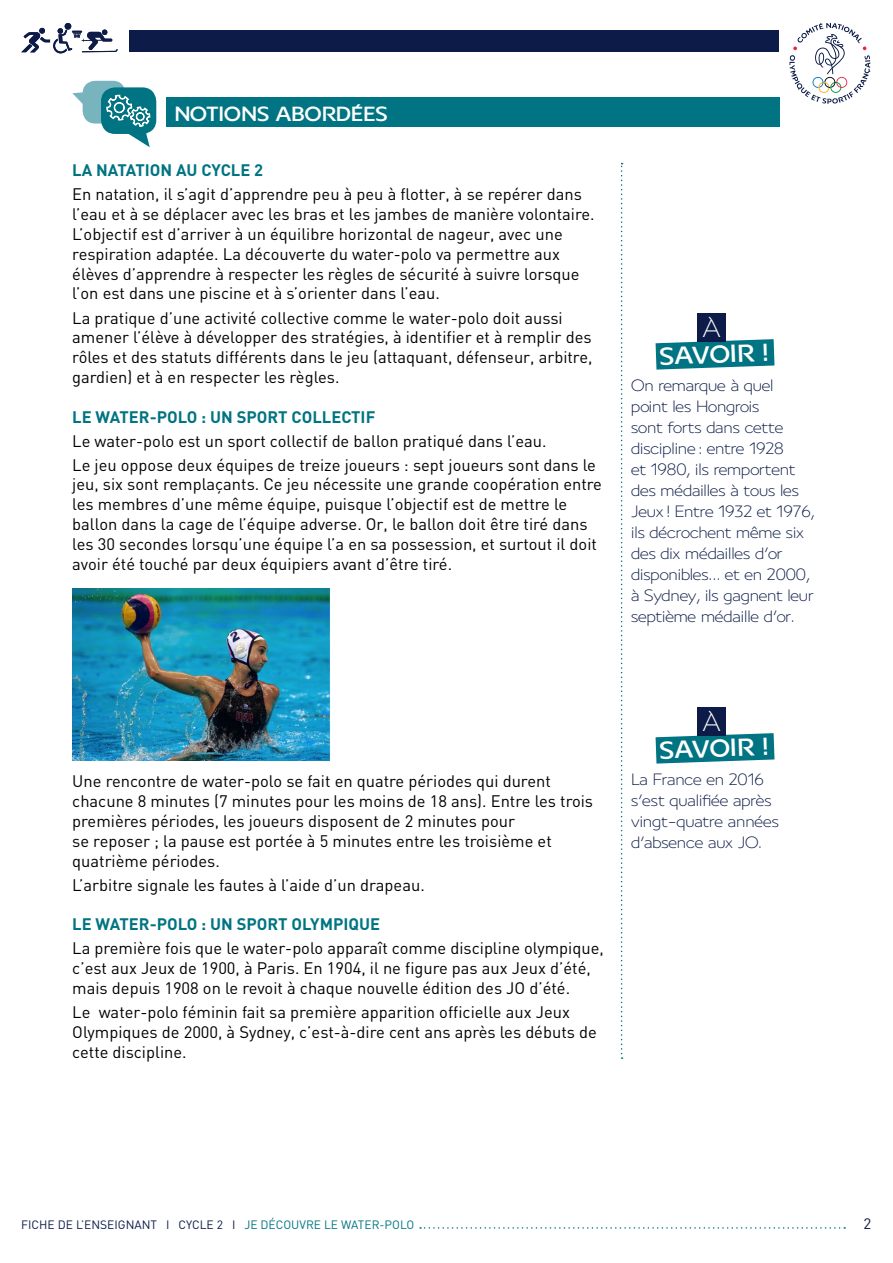
<style>
.page{position:relative;width:893px;height:1263px;background:#fff}
.page>*{position:absolute;margin:0;border:0;box-sizing:border-box;transform-origin:0 0}
.t1{font:500 27px "Franceolympique";color:#fff}
.t2{font:300 27px "Franceolympique";color:#fff}
.t3{font:500 22.5px "Franceolympique";letter-spacing:-.01em;color:#fff}
.t4{font:300 18px/21px "Franceolympique";color:#0c1b47}
.t5{font:16.5px/19.8px "DIN";color:#000}
.t6{font:700 16.5px "DIN";color:#007482}
.t7{font:15px "DIN";color:#0c1b47}
.t8{font:12px "DIN";color:#0c1b47}
.s1{color:#007482}
</style>
<div class="page">
<svg style="left:420px;top:1227px;width:425px;height:2px"></svg>
<div style="left:65px;top:23px;width:6px;height:7px;background:#0c1b47;border-radius:50%"></div>
<svg style="left:21px;top:28px;width:97px;height:25px"></svg>
<div style="left:130px;top:30px;width:649px;height:22px;background:#0c1b47"></div>
<svg style="left:789px;top:23px;width:81px;height:81px"></svg>
<svg style="left:621px;top:163px;width:2px;height:896px"></svg>
<svg style="left:656px;top:339px;width:118px;height:31px;background:#228692"></svg>
<div style="left:697px;top:314px;width:29px;height:28px;background:#0c1b47"></div>
<svg style="left:656px;top:733px;width:118px;height:30px;background:#1b828f"></svg>
<div style="left:697px;top:708px;width:29px;height:28px;background:#0c1b47"></div>
<div style="left:83px;top:81px;width:42px;height:43px;background:#77b4be;border-radius:13px"></div>
<svg style="left:72px;top:92px;width:11px;height:19px"></svg>
<div style="left:166px;top:97px;width:614px;height:30px;background:#007482"></div>
<div style="left:101px;top:87px;width:55px;height:47px;background:#007482;border-radius:14px"></div>
<svg style="left:106px;top:95px;width:44px;height:52px"></svg>
<img style="left:72px;top:588px;width:259px;height:172px">
<h2 class="t3" style="left:174px;top:100px;width:215px">NOTIONS ABORDÉES</h2>
<p class="t6" style="left:72px;top:160px;width:192px">LA NATATION AU CYCLE 2</p>
<p class="t5" style="left:72px;top:184px;width:524px">En natation, il s’agit d’apprendre peu à peu à flotter, à se repérer dans l’eau et à se déplacer avec les bras et les jambes de manière volontaire.<br>L’objectif est d’arriver à un équilibre horizontal de nageur, avec une respiration adaptée. La découverte du water-polo va permettre aux élèves d’apprendre à respecter les règles de sécurité à suivre lorsque l’on est dans une piscine et à s’orienter dans l’eau.</p>
<p class="t5" style="left:72px;top:307px;width:522px">La pratique d’une activité collective comme le water-polo doit aussi amener l’élève à développer des stratégies, à identifier et à remplir des rôles et des statuts différents dans le jeu (attaquant, défenseur, arbitre, gardien) et à en respecter les règles.</p>
<p class="t6" style="left:72px;top:406px;width:305px">LE WATER-POLO : UN SPORT COLLECTIF</p>
<p class="t5" style="left:72px;top:428px;width:525px;line-height:24px">Le water-polo est un sport collectif de ballon pratiqué dans l’eau.<br>Le jeu oppose deux équipes de treize joueurs : sept joueurs sont dans le</p>
<p class="t5" style="left:72px;top:474px;width:531px">jeu, six sont remplaçants. Ce jeu nécessite une grande coopération entre les membres d’une même équipe, puisque l’objectif est de mettre le ballon dans la cage de l’équipe adverse. Or, le ballon doit être tiré dans les 30 secondes lorsqu’une équipe l’a en sa possession, et surtout il doit avoir été touché par deux équipiers avant d’être tiré.</p>
<h1 class="t2" style="left:702px;top:313px;width:20px">À</h1>
<h1 class="t1" style="left:659px;top:340px;width:111px;rotate:-2deg">SAVOIR !</h1>
<p class="t4" style="left:631px;top:374px;width:185px">On remarque à quel point les Hongrois<br>sont forts dans cette discipline : entre 1928<br>et 1980, ils remportent des médailles à tous les<br>Jeux ! Entre 1932 et 1976, ils décrochent même six des dix médailles d’or disponibles… et en 2000, à Sydney, ils gagnent leur septième médaille d’or.</p>
<p class="t5" style="left:72px;top:771px;width:522px">Une rencontre de water-polo se fait en quatre périodes qui durent chacune 8 minutes (7 minutes pour les moins de 18 ans). Entre les trois premières périodes, les joueurs disposent de 2 minutes pour<br>se reposer ; la pause est portée à 5 minutes entre les troisième et quatrième périodes.</p>
<p class="t5" style="left:72px;top:874px;width:354px">L’arbitre signale les fautes à l’aide d’un drapeau.</p>
<p class="t6" style="left:72px;top:913px;width:309px">LE WATER-POLO : UN SPORT OLYMPIQUE</p>
<p class="t5" style="left:72px;top:938px;width:533px">La première fois que le water-polo apparaît comme discipline olympique, c’est aux Jeux de 1900, à Paris. En 1904, il ne figure pas aux Jeux d’été, mais depuis 1908 on le revoit à chaque nouvelle édition des JO d’été.</p>
<p class="t5" style="left:72px;top:1002px;width:526px">Le water-polo féminin fait sa première apparition officielle aux Jeux<br>Olympiques de 2000, à Sydney, c’est-à-dire cent ans après les débuts de cette discipline.</p>
<h1 class="t2" style="left:702px;top:707px;width:20px">À</h1>
<h1 class="t1" style="left:659px;top:734px;width:111px;rotate:-2deg">SAVOIR !</h1>
<p class="t4" style="left:631px;top:768px;width:149px">La France en 2016 s’est qualifiée après vingt-quatre années d’absence aux JO.</p>
<p class="t8" style="left:21px;top:1217px;width:394px">FICHE DE L’ENSEIGNANT I CYCLE 2 I <span class="s1">JE DÉCOUVRE LE WATER-POLO</span></p>
<p class="t7" style="left:863px;top:1214px;width:9px">2</p>
</div>
